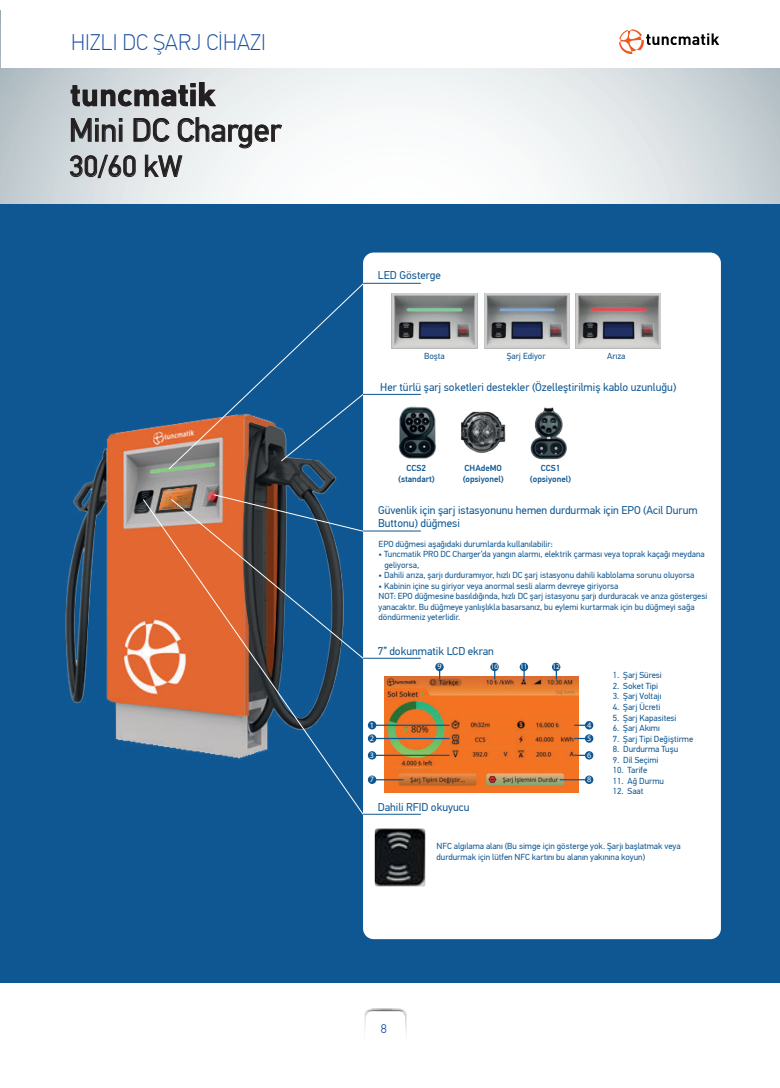
<style>
.page{position:relative;width:780px;height:1088px;background:#fff}
.page>*{position:absolute;margin:0;border:0;box-sizing:border-box;transform-origin:0 0}
.t1{font:32.5px "PF Din Text Pro";color:#231f20}
.t2{font:29.25px "PF Din Text Pro";color:#231f20}
.t3{font:100 22.5px "PF Din Text Pro";color:#164ba0}
.t4{font:300 12.5px "PF Din Text Pro";color:#164ba0}
.t5{font:11.25px/13.5px "PF Din Text Pro";color:#0f5792}
.t6{font:8.75px/10.5px "PF Din Text Pro";color:#0f5792}
.t7{font:500 8.75px/10.5px "PF Din Text Pro";color:#0f5792;text-align:center}
.t8{font:8.25px/13.2px "Myriad Pro";color:#fff}
.t9{font:7.25px "Myriad Pro";color:#fff}
</style>
<div class="page">
<svg style="left:1px;top:68px;width:778px;height:136px"></svg>
<div style="left:0;top:204px;width:779px;height:779px;background:#0f5792"></div>
<img style="left:65px;top:425px;width:272px;height:319px">
<div style="left:363px;top:252px;width:358px;height:687px;background:#fff;border-radius:11px"></div>
<svg style="left:168px;top:282px;width:196px;height:188px"></svg>
<svg style="left:280px;top:393px;width:84px;height:69px"></svg>
<hr style="left:363px;top:283px;width:58px;height:1px;background:#0f5792">
<hr style="left:363px;top:394px;width:58px;height:1px;background:#0f5792">
<hr style="left:363px;top:658px;width:58px;height:1px;background:#0f5792">
<hr style="left:363px;top:814px;width:58px;height:1px;background:#0f5792">
<hr style="left:363px;top:531px;width:58px;height:1px;background:#0f5792">
<img style="left:392px;top:293px;width:85px;height:55px">
<img style="left:484px;top:293px;width:85px;height:55px">
<img style="left:575px;top:293px;width:85px;height:55px">
<img style="left:375px;top:828px;width:50px;height:58px">
<svg style="left:170px;top:494px;width:194px;height:5px"></svg>
<svg style="left:142px;top:499px;width:222px;height:316px"></svg>
<svg style="left:364px;top:1008px;width:43px;height:28px"></svg>
<svg style="left:619px;top:29px;width:100px;height:26px"></svg>
<svg style="left:71px;top:82px;width:145px;height:24px;background:#828385"></svg>
<svg style="left:71px;top:118px;width:51px;height:24px"></svg>
<div style="left:119px;top:125px;width:3px;height:17px;border:1px solid #231f20"></div>
<svg style="left:133px;top:118px;width:37px;height:24px"></svg>
<svg style="left:178px;top:117px;width:104px;height:32px"></svg>
<svg style="left:70px;top:154px;width:66px;height:24px;background:#aaadb0"></svg>
<svg style="left:145px;top:155px;width:38px;height:22px"></svg>
<img style="left:461px;top:407px;width:106px;height:53px">
<img style="left:398px;top:406px;width:38px;height:53px">
<img style="left:385px;top:676px;width:193px;height:116px">
<hr style="left:371px;top:724px;width:78px;height:2px;background:#0f5792">
<div style="left:368px;top:721px;width:8px;height:8px;background:#0f5792;border-radius:50%"></div>
<hr style="left:371px;top:738px;width:78px;height:1px;background:#0f5792">
<div style="left:368px;top:734px;width:8px;height:9px;background:#0f5792;border-radius:50%"></div>
<hr style="left:371px;top:755px;width:78px;height:1px;background:#0f5792">
<div style="left:368px;top:751px;width:8px;height:8px;background:#0f5792;border-radius:50%"></div>
<hr style="left:371px;top:779px;width:32px;height:1px;background:#0f5792">
<div style="left:368px;top:775px;width:8px;height:9px;background:#0f5792;border-radius:50%"></div>
<div style="left:585px;top:721px;width:8px;height:8px;background:#0f5792;border-radius:50%"></div>
<div style="left:435px;top:663px;width:8px;height:8px;background:#0f5792;border-radius:50%"></div>
<div style="left:490px;top:663px;width:8px;height:8px;background:#0f5792;border-radius:50%"></div>
<div style="left:519px;top:663px;width:9px;height:8px;background:#0f5792;border-radius:50%"></div>
<svg style="left:555px;top:671px;width:2px;height:8px"></svg>
<div style="left:552px;top:663px;width:8px;height:8px;background:#0f5792;border-radius:50%"></div>
<div style="left:585px;top:734px;width:8px;height:9px;background:#0f5792;border-radius:50%"></div>
<div style="left:585px;top:751px;width:8px;height:8px;background:#0f5792;border-radius:50%"></div>
<svg style="left:559px;top:779px;width:26px;height:1px"></svg>
<div style="left:585px;top:775px;width:8px;height:9px;background:#0f5792;border-radius:50%"></div>
<h3 class="t3" style="left:71px;top:29px;width:196px">HIZLI DC ŞARJ CİHAZI</h3>
<h1 class="t1" style="left:69px;top:113px;width:214px">Mini DC Charger</h1>
<h2 class="t2" style="left:69px;top:149px;width:115px">30/60 kW</h2>
<p class="t5" style="left:378px;top:268px;width:65px">LED Gösterge</p>
<p class="t6" style="left:424px;top:351px;width:22px">Boşta</p>
<p class="t6" style="left:506px;top:351px;width:40px">Şarj Ediyor</p>
<p class="t6" style="left:607px;top:351px;width:20px">Arıza</p>
<p class="t5" style="left:380px;top:380px;width:297px">Her türlü şarj soketleri destekler (Özelleştirilmiş kablo uzunluğu)</p>
<p class="t7" style="left:398px;top:463px;width:38px">CCS2 (standart)</p>
<p class="t7" style="left:462px;top:463px;width:43px;text-align:left">CHAdeMO (opsiyonel)</p>
<p class="t7" style="left:530px;top:463px;width:43px">CCS1 (opsiyonel)</p>
<p class="t5" style="left:378px;top:503px;width:321px">Güvenlik için şarj istasyonunu hemen durdurmak için EPO (Acil Durum<br>Buttonu) düğmesi</p>
<p class="t6" style="left:378px;top:539px;width:176px">EPO düğmesi aşağıdaki durumlarda kullanılabilir:</p>
<p class="t6" style="left:384px;top:549px;width:321px;text-indent:-6px">• Tuncmatik PRO DC Charger’da yangın alarmı, elektrik çarması veya toprak kaçağı meydana geliyorsa,</p>
<p class="t6" style="left:378px;top:570px;width:317px">• Dahili arıza, şarjı durduramıyor, hızlı DC şarj istasyonu dahili kablolama sorunu oluyorsa</p>
<p class="t6" style="left:378px;top:581px;width:330px">• Kabinin içine su giriyor veya anormal sesli alarm devreye giriyorsa<br>NOT: EPO düğmesine basıldığında, hızlı DC şarj istasyonu şarjı durduracak ve arıza göstergesi yanacaktır. Bu düğmeye yanlışlıkla basarsanız, bu eylemi kurtarmak için bu düğmeyi sağa döndürmeniz yeterlidir.</p>
<p class="t5" style="left:378px;top:644px;width:118px">7” dokunmatik LCD ekran</p>
<p class="t8" style="left:370px;top:718px;width:6px">1<br>2</p>
<p class="t8" style="left:370px;top:748px;width:6px">3</p>
<p class="t8" style="left:370px;top:773px;width:6px">7</p>
<p class="t8" style="left:437px;top:660px;width:6px">9</p>
<p class="t9" style="left:491px;top:662px;width:9px">10</p>
<p class="t9" style="left:520px;top:662px;width:9px">11</p>
<p class="t9" style="left:552px;top:662px;width:9px">12</p>
<p class="t5" style="left:378px;top:800px;width:93px">Dahili RFID okuyucu</p>
<p class="t8" style="left:587px;top:718px;width:6px">4</p>
<p class="t8" style="left:587px;top:730px;width:6px;line-height:16.9px">5<br>6</p>
<p class="t8" style="left:587px;top:773px;width:6px">8</p>
<p class="t6" style="left:612px;top:670px;width:51px">1. Şarj Süresi</p>
<p class="t6" style="left:612px;top:681px;width:47px">2. Soket Tipi</p>
<p class="t6" style="left:612px;top:691px;width:50px">3. Şarj Voltajı</p>
<p class="t6" style="left:612px;top:702px;width:49px">4. Şarj Ücreti</p>
<p class="t6" style="left:612px;top:712px;width:65px">5. Şarj Kapasitesi</p>
<p class="t6" style="left:612px;top:723px;width:48px">6. Şarj Akımı</p>
<p class="t6" style="left:612px;top:733px;width:82px">7. Şarj Tipi Değiştirme</p>
<p class="t6" style="left:612px;top:744px;width:67px">8. Durdurma Tuşu</p>
<p class="t6" style="left:612px;top:754px;width:47px">9. Dil Seçimi</p>
<p class="t6" style="left:612px;top:765px;width:36px">10. Tarife</p>
<p class="t6" style="left:612px;top:775px;width:53px">11. Ağ Durmu</p>
<p class="t6" style="left:612px;top:786px;width:32px">12. Saat</p>
<p class="t6" style="left:436px;top:841px;width:245px">NFC algılama alanı (Bu simge için gösterge yok. Şarjı başlatmak veya durdurmak için lütfen NFC kartını bu alanın yakınına koyun)</p>
<h3 class="t4" style="left:381px;top:1021px;width:8px">8</h3>
</div>
